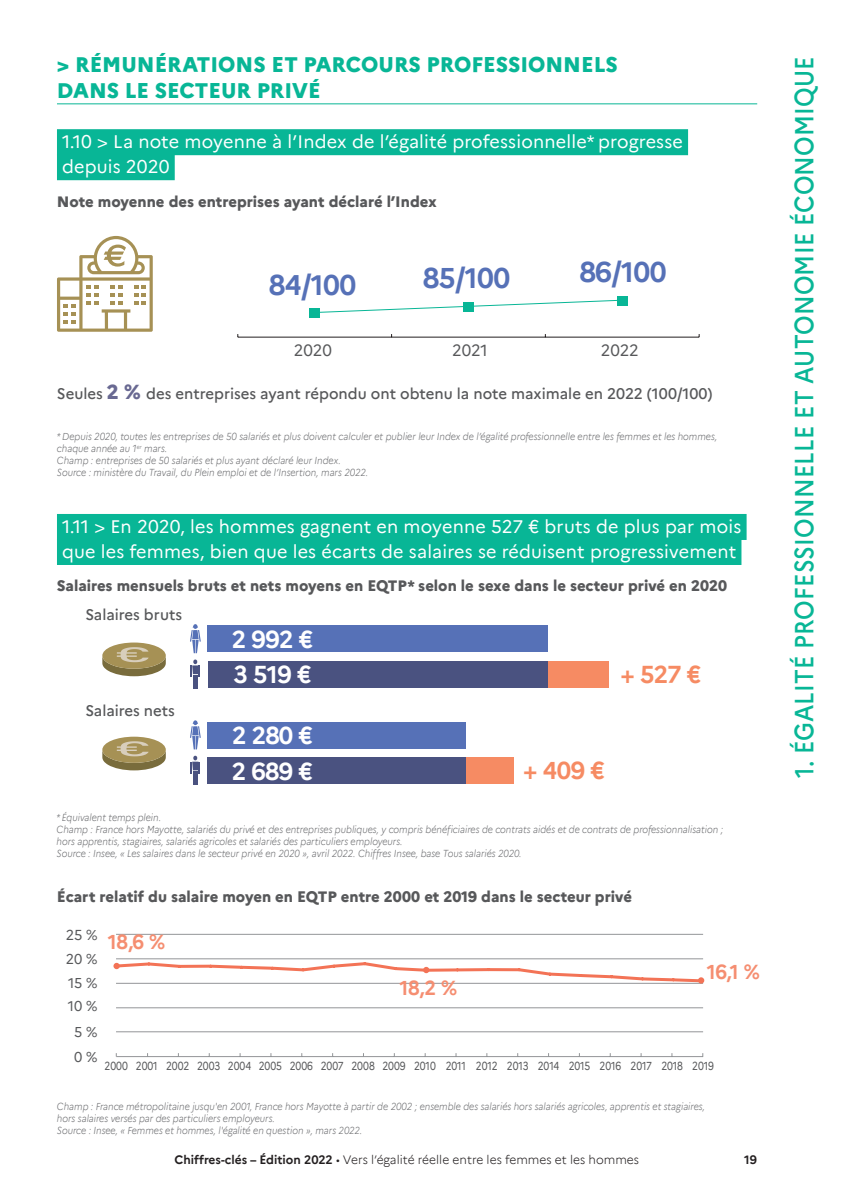
<style>
.page{position:relative;width:842px;height:1191px;background:#fff}
.page>*{position:absolute;margin:0;border:0;box-sizing:border-box;transform-origin:0 0}
.t1{font:700 28px "Marianne";letter-spacing:-.025em;color:#5671b7}
.t2{font:500 26px "Marianne";letter-spacing:.01em;color:#08b696;scale:.9 1}
.t3{font:700 24px "Marianne";letter-spacing:-.03em;color:#fff}
.t4{font:700 24px "Marianne";letter-spacing:-.025em;color:#f68b63}
.t5{font:800 21px/25.2px "Marianne";color:#08b696}
.t6{font:700 20px "Marianne";color:#f58e71}
.H1_1{font:18px/25px "Marianne";letter-spacing:.01em;color:#fff}
.t7{font:16px "Marianne";letter-spacing:-.005em;color:#57585a}
.t8{font:800 15px "Marianne";color:#57585a}
.t9{font:500 15px "Marianne";color:#57585a}
.t10{font:14px "Marianne";letter-spacing:-.005em;color:#57585a}
.t11{font:300 12px "Marianne";color:#231f20}
.t12{font:700 12px "Marianne";color:#231f20}
.t13{font:11.4px "Marianne";letter-spacing:-.005em;color:#57585a;scale:.85 1}
.Sources{font:italic 300 10px/12px "Marianne";color:#6c6d70;scale:.91 1}
.s1{font-weight:800;font-size:20px;color:#696992}
.s2{font-weight:700}
</style>
<div class="page">
<hr style="left:57px;top:103px;width:700px;height:1px;background:#08b696">
<svg style="left:57px;top:236px;width:96px;height:96px"></svg>
<div style="left:57px;top:129px;width:631px;height:26px;background:#08b696"></div>
<div style="left:57px;top:154px;width:118px;height:26px;background:#08b696"></div>
<div style="left:57px;top:514px;width:690px;height:26px;background:#08b696"></div>
<div style="left:57px;top:539px;width:684px;height:26px;background:#08b696"></div>
<hr style="left:238px;top:337px;width:461px;height:1px;background:#231f20">
<svg style="left:319px;top:299px;width:298px;height:15px"></svg>
<div style="left:309px;top:308px;width:10px;height:9px;background:#08b696"></div>
<div style="left:463px;top:302px;width:11px;height:9px;background:#08b696"></div>
<div style="left:617px;top:296px;width:10px;height:10px;background:#08b696"></div>
<div style="left:208px;top:661px;width:400px;height:26px;background:#4a5280"></div>
<div style="left:208px;top:625px;width:340px;height:26px;background:#5671b7"></div>
<div style="left:208px;top:757px;width:258px;height:26px;background:#4a5280"></div>
<div style="left:208px;top:722px;width:258px;height:26px;background:#5671b7"></div>
<div style="left:548px;top:661px;width:60px;height:26px;background:#f68b63"></div>
<div style="left:466px;top:757px;width:48px;height:26px;background:#f68b63"></div>
<hr style="left:116px;top:1056px;width:587px;height:1px;background:#939598">
<svg style="left:191px;top:755px;width:9px;height:30px"></svg>
<svg style="left:191px;top:659px;width:9px;height:29px"></svg>
<svg style="left:190px;top:720px;width:11px;height:29px"></svg>
<svg style="left:190px;top:624px;width:11px;height:29px"></svg>
<hr style="left:116px;top:1007px;width:587px;height:1px;background:#939598">
<hr style="left:116px;top:1031px;width:587px;height:1px;background:#939598">
<hr style="left:116px;top:958px;width:587px;height:1px;background:#939598">
<hr style="left:116px;top:934px;width:587px;height:1px;background:#939598">
<div style="left:113px;top:962px;width:7px;height:7px;border:3px solid #f37356;border-radius:50%"></div>
<svg style="left:115px;top:962px;width:590px;height:22px"></svg>
<svg style="left:102px;top:736px;width:64px;height:34px"></svg>
<svg style="left:102px;top:642px;width:64px;height:34px"></svg>
<p class="t5" style="left:57px;top:51px;width:562px">&gt; RÉMUNÉRATIONS ET PARCOURS PROFESSIONNELS<br>DANS LE SECTEUR PRIVÉ</p>
<p class="H1_1" style="left:62px;top:128px;width:622px">1.10 &gt; La note moyenne à l’Index de l’égalité professionnelle* progresse depuis 2020</p>
<p class="t8" style="left:57px;top:190px;width:381px">Note moyenne des entreprises ayant déclaré l’Index</p>
<p class="t1" style="left:269px;top:263px;width:89px">84/100</p>
<p class="t1" style="left:423px;top:256px;width:89px">85/100</p>
<p class="t1" style="left:579px;top:250px;width:89px">86/100</p>
<p class="t7" style="left:294px;top:338px;width:39px">2020</p>
<p class="t7" style="left:452px;top:338px;width:37px">2021</p>
<p class="t7" style="left:601px;top:338px;width:39px">2022</p>
<p class="t9" style="left:57px;top:382px;width:657px">Seules <span class="s1">2 %</span> des entreprises ayant répondu ont obtenu la note maximale en 2022 (100/100)</p>
<p class="Sources" style="left:57px;top:430px;width:727px">* Depuis 2020, toutes les entreprises de 50 salariés et plus doivent calculer et publier leur Index de l’égalité professionnelle entre les femmes et les hommes, chaque année au 1<sup>er</sup> mars.</p>
<p class="Sources" style="left:57px;top:454px;width:313px">Champ : entreprises de 50 salariés et plus ayant déclaré leur Index.</p>
<p class="Sources" style="left:57px;top:466px;width:343px">Source : ministère du Travail, du Plein emploi et de l’Insertion, mars 2022.</p>
<p class="H1_1" style="left:62px;top:512px;width:681px">1.11 &gt; En 2020, les hommes gagnent en moyenne 527 € bruts de plus par mois que les femmes, bien que les écarts de salaires se réduisent progressivement</p>
<p class="t8" style="left:57px;top:574px;width:672px">Salaires mensuels bruts et nets moyens en EQTP* selon le sexe dans le secteur privé en 2020</p>
<p class="t9" style="left:85px;top:603px;width:98px">Salaires bruts</p>
<p class="t9" style="left:85px;top:699px;width:91px">Salaires nets</p>
<p class="t3" style="left:232px;top:620px;width:83px">2 992 €</p>
<p class="t3" style="left:234px;top:656px;width:79px">3 519 €</p>
<p class="t4" style="left:621px;top:656px;width:82px">+ 527 €</p>
<p class="t3" style="left:232px;top:717px;width:82px">2 280 €</p>
<p class="t3" style="left:232px;top:752px;width:83px">2 689 €</p>
<p class="t4" style="left:523px;top:752px;width:83px">+ 409 €</p>
<p class="Sources" style="left:57px;top:810px;width:116px">* Équivalent temps plein.</p>
<p class="Sources" style="left:57px;top:822px;width:734px">Champ : France hors Mayotte, salariés du privé et des entreprises publiques, y compris bénéficiaires de contrats aidés et de contrats de professionnalisation ; hors apprentis, stagiaires, salariés agricoles et salariés des particuliers employeurs.</p>
<p class="Sources" style="left:57px;top:846px;width:513px">Source : Insee, « Les salaires dans le secteur privé en 2020 », avril 2022. Chiffres Insee, base Tous salariés 2020.</p>
<p class="t8" style="left:57px;top:884px;width:576px">Écart relatif du salaire moyen en EQTP entre 2000 et 2019 dans le secteur privé</p>
<p class="t10" style="left:66px;top:924px;width:33px">25 %</p>
<p class="t10" style="left:68px;top:971px;width:31px">15 %</p>
<p class="t10" style="left:68px;top:995px;width:31px">10 %</p>
<p class="t10" style="left:74px;top:1021px;width:25px">5 %</p>
<p class="t10" style="left:74px;top:1045px;width:25px">0 %</p>
<p class="t10" style="left:66px;top:948px;width:33px">20 %</p>
<p class="t6" style="left:108px;top:926px;width:59px">18,6 %</p>
<p class="t6" style="left:399px;top:972px;width:60px">18,2 %</p>
<p class="t6" style="left:707px;top:956px;width:55px">16,1 %</p>
<p class="t13" style="left:105px;top:1057px;width:29px">2000</p>
<p class="t13" style="left:136px;top:1057px;width:27px">2001</p>
<p class="t13" style="left:166px;top:1057px;width:29px">2002</p>
<p class="t13" style="left:197px;top:1057px;width:29px">2003</p>
<p class="t13" style="left:228px;top:1057px;width:29px">2004</p>
<p class="t13" style="left:259px;top:1057px;width:29px">2005</p>
<p class="t13" style="left:290px;top:1057px;width:29px">2006</p>
<p class="t13" style="left:321px;top:1057px;width:28px">2007</p>
<p class="t13" style="left:351px;top:1057px;width:29px">2008</p>
<p class="t13" style="left:382px;top:1057px;width:29px">2009</p>
<p class="t13" style="left:414px;top:1057px;width:27px">2010</p>
<p class="t13" style="left:446px;top:1057px;width:25px">2011</p>
<p class="t13" style="left:476px;top:1057px;width:27px">2012</p>
<p class="t13" style="left:507px;top:1057px;width:27px">2013</p>
<p class="t13" style="left:538px;top:1057px;width:27px">2014</p>
<p class="t13" style="left:569px;top:1057px;width:27px">2015</p>
<p class="t13" style="left:599px;top:1057px;width:27px">2016</p>
<p class="t13" style="left:630px;top:1057px;width:27px">2017</p>
<p class="t13" style="left:661px;top:1057px;width:27px">2018</p>
<p class="t13" style="left:692px;top:1057px;width:27px">2019</p>
<p class="Sources" style="left:57px;top:1099px;width:714px">Champ : France métropolitaine jusqu'en 2001, France hors Mayotte à partir de 2002 ; ensemble des salariés hors salariés agricoles, apprentis et stagiaires, hors salaires versés par des particuliers employeurs.</p>
<p class="Sources" style="left:57px;top:1123px;width:337px">Source : Insee, « Femmes et hommes, l'égalité en question », mars 2022.</p>
<p class="t11" style="left:175px;top:1150px;width:466px"><span class="s2">Chiffres-clés – Édition 2022</span> • Vers l’égalité réelle entre les femmes et les hommes</p>
<p class="t12" style="left:744px;top:1150px;width:14px">19</p>
<h2 class="t2" style="left:784px;top:777px;width:803px;rotate:-90deg">1. ÉGALITÉ PROFESSIONNELLE ET AUTONOMIE ÉCONOMIQUE</h2>
</div>
